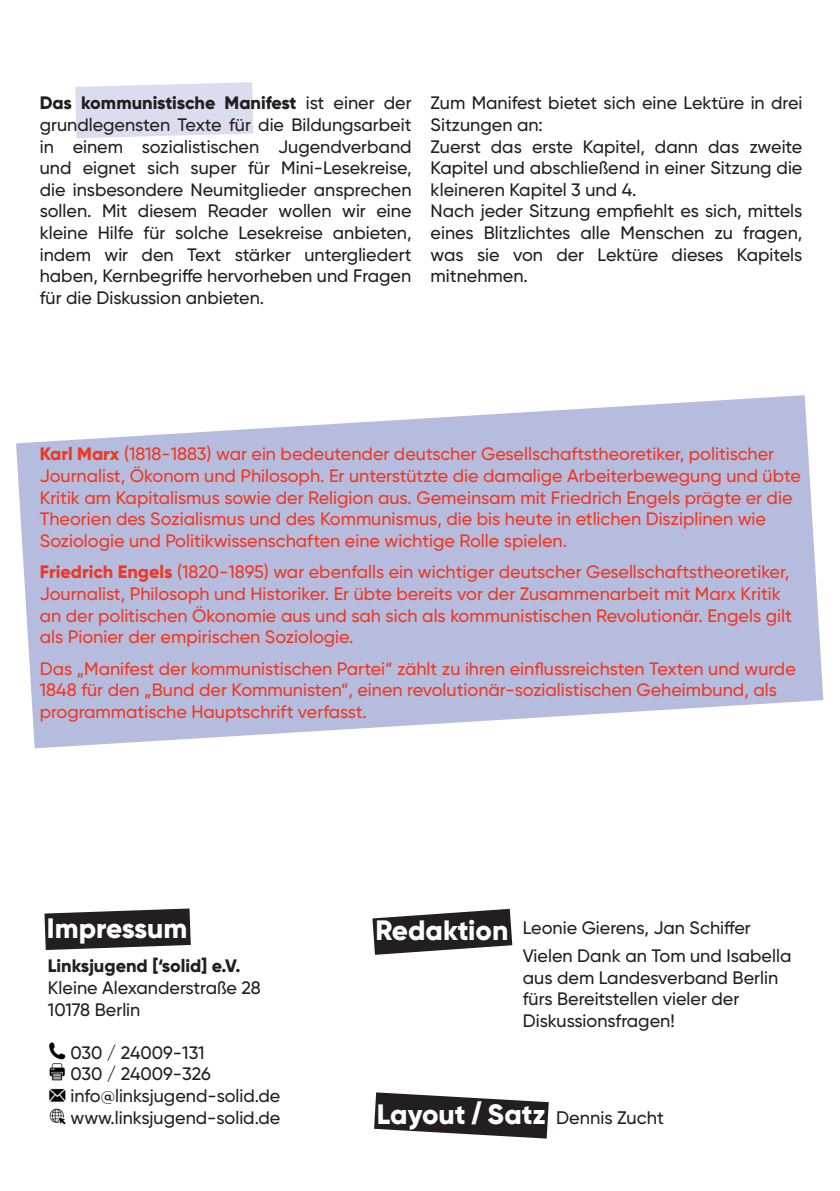
<style>
.page{position:relative;width:840px;height:1191px;background:#fff}
.page>*{position:absolute;margin:0;border:0;box-sizing:border-box;transform-origin:0 0}
.t1{font:800 28px "Gilroy";letter-spacing:-.005em;color:#fff}
.t2{font:500 18.2px "Gilroy";color:#231f20}
.t3{font:500 18px/21.6px "Gilroy";color:#231f20}
.t4{font:500 18px/21.6px "Gilroy";color:#ef3822}
.t5{font:800 18px "Gilroy";color:#231f20}
.s1{font-weight:800}
.s2{font-weight:800;font-size:28px;color:#fff}
.s3{font-family:"Helvetica Inserat LT Pro";font-weight:400;font-size:28px;color:#fff}
</style>
<div class="page">
<svg style="left:75px;top:82px;width:178px;height:56px;background:#dde0ef"></svg>
<svg style="left:16px;top:395px;width:806px;height:353px;fill:#b6bcde"></svg>
<img style="left:49px;top:1042px;width:17px;height:39px">
<img style="left:49px;top:1088px;width:17px;height:37px">
<svg style="left:44px;top:908px;width:147px;height:42px;background:#423e3f"></svg>
<svg style="left:372px;top:909px;width:140px;height:45px"></svg>
<svg style="left:374px;top:1092px;width:174px;height:46px"></svg>
<p class="t3" style="left:40px;top:92px;width:373px;text-align:justify"><span class="s1">Das kommunistische Manifest</span> ist einer der grundlegensten Texte für die Bildungsarbeit in einem sozialistischen Jugendverband und eignet sich super für Mini-Lesekreise, die insbesondere Neumitglieder ansprechen sollen. Mit diesem Reader wollen wir eine kleine Hilfe für solche Lesekreise anbieten, indem wir den Text stärker untergliedert haben, Kernbegriffe hervorheben und Fragen für die Diskussion anbieten.</p>
<p class="t3" style="left:430px;top:92px;width:373px">Zum Manifest bietet sich eine Lektüre in drei Sitzungen an:<br>Zuerst das erste Kapitel, dann das zweite Kapitel und abschließend in einer Sitzung die kleineren Kapitel 3 und 4.<br>Nach jeder Sitzung empfiehlt es sich, mittels eines Blitzlichtes alle Menschen zu fragen, was sie von der Lektüre dieses Kapitels mitnehmen.</p>
<p class="t4" style="left:40px;top:443px;width:762px"><span class="s1">Karl Marx</span> (1818-1883) war ein bedeutender deutscher Gesellschaftstheoretiker, politischer Journalist, Ökonom und Philosoph. Er unterstützte die damalige Arbeiterbewegung und übte Kritik am Kapitalismus sowie der Religion aus. Gemeinsam mit Friedrich Engels prägte er die Theorien des Sozialismus und des Kommunismus, die bis heute in etlichen Disziplinen wie Soziologie und Politikwissenschaften eine wichtige Rolle spielen.</p>
<p class="t4" style="left:40px;top:561px;width:753px"><span class="s1">Friedrich Engels</span> (1820-1895) war ebenfalls ein wichtiger deutscher Gesellschaftstheoretiker, Journalist, Philosoph und Historiker. Er übte bereits vor der Zusammenarbeit mit Marx Kritik an der politischen Ökonomie aus und sah sich als kommunistischen Revolutionär. Engels gilt als Pionier der empirischen Soziologie.</p>
<p class="t4" style="left:40px;top:657px;width:757px">Das „Manifest der kommunistischen Partei“ zählt zu ihren einflussreichsten Texten und wurde<br>1848 für den „Bund der Kommunisten“, einen revolutionär-sozialistischen Geheimbund, als programmatische Hauptschrift verfasst.</p>
<h1 class="t1" style="left:47px;top:910px;width:142px">Impressum</h1>
<p class="t3" style="left:522px;top:913px;width:270px;line-height:28px">Leonie Gierens, Jan Schiffer<br>Vielen Dank an Tom und Isabella</p>
<p class="t3" style="left:522px;top:966px;width:257px">aus dem Landesverband Berlin fürs Bereitstellen vieler der<br>Diskussionsfragen!</p>
<h1 class="t1" style="left:375px;top:912px;width:134px">Redaktion</h1>
<p class="t5" style="left:48px;top:954px;width:194px">Linksjugend [‘solid] e.V.</p>
<p class="t3" style="left:48px;top:976px;width:214px">Kleine Alexanderstraße 28<br>10178 Berlin</p>
<p class="t3" style="left:70px;top:1041px;width:211px">030 / 24009-131<br>030 / 24009-326 info@linksjugend-solid.de www.linksjugend-solid.de</p>
<p class="t2" style="left:377px;top:1106px;width:288px"><span class="s2">Layout</span> <span class="s3">/</span> <span class="s2">Satz</span> Dennis Zucht</p>
</div>
